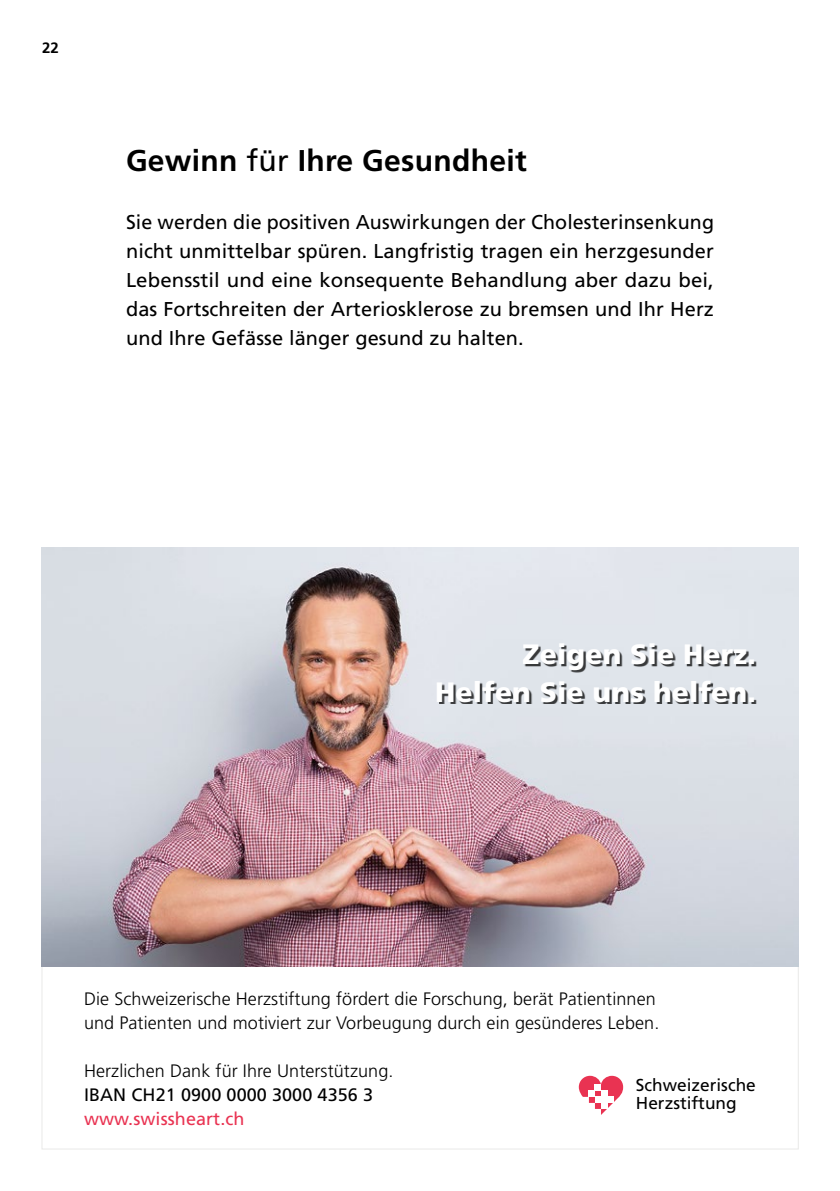
<style>
.page{position:relative;width:840px;height:1191px;background:#fff}
.page>*{position:absolute;margin:0;border:0;box-sizing:border-box;transform-origin:0 0}
.t1{font:700 30px "Frutiger LT Std";letter-spacing:.01em;color:#000}
.t2{font:900 28px/38px "Frutiger LT Std";letter-spacing:.005em;color:#fff;text-align:right}
.t3{font:20px/29px "Frutiger LT Std";letter-spacing:.005em;color:#000;text-align:justify}
.t4{font:300 18px/24px "Frutiger LT Std";letter-spacing:.005em;color:#000}
.t5{font:18px "Frutiger LT Std";letter-spacing:.005em;color:#000}
.t6{font:18px "Frutiger LT Std";letter-spacing:.005em;color:#e93352}
.t7{font:17.2px/17.8px "Frutiger";color:#000}
.t8{font:700 15px "Frutiger LT Std";color:#000}
.s1{font-weight:400}
</style>
<div class="page">
<img style="left:42px;top:548px;width:755px;height:419px">
<svg style="left:578px;top:1075px;width:44px;height:40px"></svg>
<div style="left:594px;top:1096px;width:18px;height:6px;background:#fff"></div>
<div style="left:600px;top:1090px;width:6px;height:19px;background:#fff"></div>
<div style="left:439px;top:645px;width:316px;height:59px;background:#000;opacity:.75"></div>
<p class="t8" style="left:42px;top:39px;width:18px">22</p>
<h1 class="t1" style="left:126px;top:143px;width:402px">Gewinn <span class="s1">für</span> Ihre Gesundheit</h1>
<p class="t3" style="left:126px;top:207px;width:589px">Sie werden die positiven Auswirkungen der Cholesterinsenkung nicht unmittelbar spüren. Langfristig tragen ein herzgesunder Lebensstil und eine konsequente Behandlung aber dazu bei, das Fortschreiten der Arteriosklerose zu bremsen und Ihr Herz und Ihre Gefässe länger gesund zu halten.</p>
<h2 class="t2" style="left:435px;top:635px;width:322px">Zeigen Sie Herz.<br>Helfen Sie uns helfen.</h2>
<p class="t4" style="left:84px;top:986px;width:576px">Die Schweizerische Herzstiftung fördert die Forschung, berät Patientinnen und Patienten und motiviert zur Vorbeugung durch ein gesünderes Leben.</p>
<p class="t4" style="left:84px;top:1058px;width:311px">Herzlichen Dank für Ihre Unterstützung.</p>
<p class="t5" style="left:84px;top:1083px;width:290px">IBAN CH21 0900 0000 3000 4356 3</p>
<p class="t6" style="left:84px;top:1107px;width:162px">www.swissheart.ch</p>
<p class="t7" style="left:635px;top:1076px;width:121px">Schweizerische<br>Herzstiftung</p>
</div>
